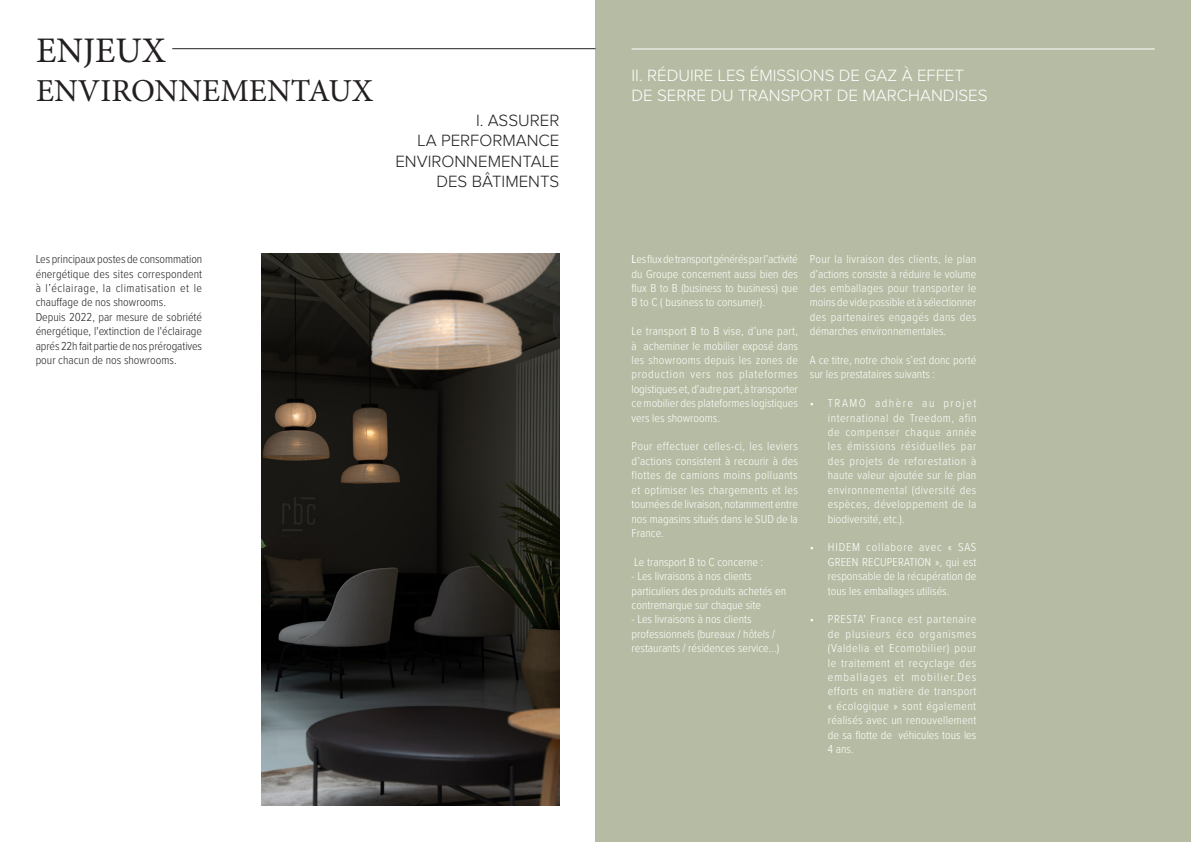
<style>
.page{position:relative;width:1191px;height:842px;background:#fff}
.page>*{position:absolute;margin:0;border:0;box-sizing:border-box;transform-origin:0 0}
.t1{font:36px "Minion Pro";color:#231f20}
.t2{font:32px "Minion Pro";color:#231f20}
.t3{font:300 16.9px "Proxima Nova";color:#fff}
.t4{font:300 16.9px/20.3px "Proxima Nova";color:#231f20;text-align:right}
.Style_de_paragraphe_1{font:300 12px/14.4px "Proxima Nova Cond";color:#fff;text-align:justify}
.Style_de_paragraphe_1-2{font:300 12px/14.4px "Proxima Nova Cond";color:#231f20;text-align:justify}
.s1{font-weight:400}
</style>
<div class="page">
<div style="left:595px;top:0;width:595px;height:842px;background:#b6bca3"></div>
<hr style="left:631px;top:48px;width:523px;height:1px;background:#fff">
<hr style="left:172px;top:48px;width:423px;height:1px;background:#231f20">
<img style="left:261px;top:254px;width:298px;height:552px">
<p class="t1" style="left:36px;top:27px;width:131px">ENJEUX</p>
<p class="t2" style="left:36px;top:69px;width:338px">ENVIRONNEMENTAUX</p>
<p class="t4" style="left:476px;top:111px;width:85px">I. ASSURER</p>
<p class="t4" style="left:417px;top:131px;width:143px">LA PERFORMANCE</p>
<p class="t4" style="left:395px;top:151px;width:166px">ENVIRONNEMENTALE<br>DES BÂTIMENTS</p>
<p class="Style_de_paragraphe_1-2" style="left:36px;top:251px;width:168px">Les principaux postes de consommation énergétique des sites correspondent à l’éclairage, la climatisation et le chauffage de nos showrooms.</p>
<p class="Style_de_paragraphe_1-2" style="left:36px;top:309px;width:168px">Depuis 2022, par mesure de sobriété énergétique, l'extinction de l'éclairage aprés 22h fait partie de nos prérogatives pour chacun de nos showrooms.</p>
<p class="t3" style="left:631px;top:66px;width:334px">II. RÉDUIRE LES ÉMISSIONS DE GAZ À EFFET</p>
<p class="t3" style="left:631px;top:86px;width:358px">DE SERRE DU TRANSPORT DE MARCHANDISES</p>
<p class="Style_de_paragraphe_1" style="left:631px;top:251px;width:168px"><span class="s1">L</span>es flux de transport générés par l’activité du Groupe concernent aussi bien des flux B to B (business to business) que B to C ( business to consumer).</p>
<p class="Style_de_paragraphe_1" style="left:631px;top:323px;width:168px">Le transport B to B vise, d’une part, à acheminer le mobilier exposé dans les showrooms depuis les zones de production vers nos plateformes logistiques et, d’autre part, à transporter ce mobilier des plateformes logistiques vers les showrooms.</p>
<p class="Style_de_paragraphe_1" style="left:631px;top:439px;width:168px">Pour effectuer celles-ci, les leviers d’actions consistent à recourir à des flottes de camions moins polluants et optimiser les chargements et les tournées de livraison, notamment entre nos magasins situés dans le SUD de la France.</p>
<p class="Style_de_paragraphe_1" style="left:634px;top:554px;width:130px">Le transport B to C concerne :</p>
<p class="Style_de_paragraphe_1" style="left:631px;top:568px;width:156px;text-align:left">- Les livraisons à nos clients particuliers des produits achetés en contremarque sur chaque site</p>
<p class="Style_de_paragraphe_1" style="left:631px;top:611px;width:149px;text-align:left">- Les livraisons à nos clients professionnels (bureaux / hôtels / restaurants / résidences service…)</p>
<p class="Style_de_paragraphe_1" style="left:810px;top:251px;width:168px">Pour la livraison des clients, le plan d’actions consiste à réduire le volume des emballages pour transporter le moins de vide possible et à sélectionner des partenaires engagés dans des démarches environnementales.</p>
<p class="Style_de_paragraphe_1" style="left:810px;top:352px;width:168px">A ce titre, notre choix s’est donc porté sur les prestataires suivants :</p>
<p class="Style_de_paragraphe_1" style="left:828px;top:395px;width:150px;text-indent:-18px">• TRAMO adhère au projet international de Treedom, afin de compenser chaque année les émissions résiduelles par des projets de reforestation à haute valeur ajoutée sur le plan environnemental (diversité des espèces, développement de la biodiversité, etc.).</p>
<p class="Style_de_paragraphe_1" style="left:828px;top:539px;width:150px;text-indent:-18px">• HIDEM collabore avec « SAS GREEN RECUPERATION », qui est responsable de la récupération de tous les emballages utilisés.</p>
<p class="Style_de_paragraphe_1" style="left:828px;top:611px;width:150px;text-indent:-18px">• PRESTA' France est partenaire de plusieurs éco organismes (Valdelia et Ecomobilier) pour le traitement et recyclage des emballages et mobilier.Des efforts en matière de transport « écologique » sont également réalisés avec un renouvellement de sa flotte de véhicules tous les 4 ans.</p>
</div>
